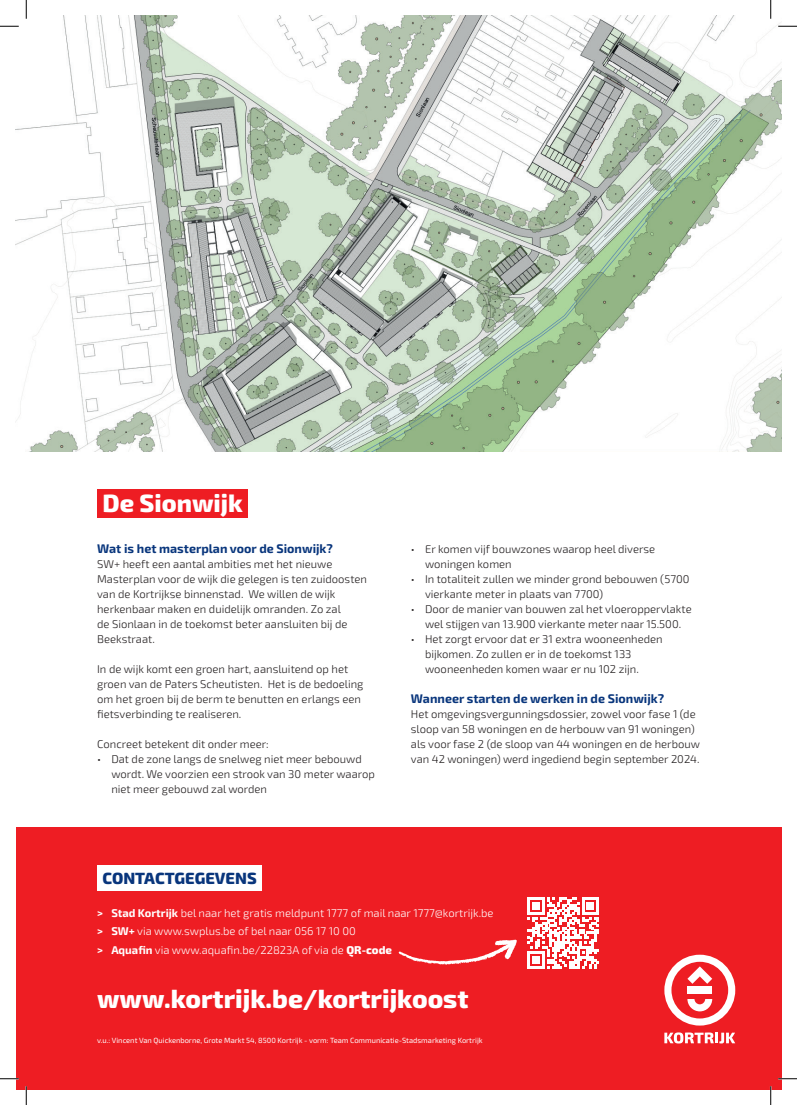
<style>
.page{position:relative;width:797px;height:1105px;background:#fff}
.page>*{position:absolute;margin:0;border:0;box-sizing:border-box;transform-origin:0 0}
.t1{font:800 26px "Exo 2";color:#fff}
.t2{font:800 25px "Exo 2";color:#fff}
.t3{font:800 16.25px "Exo 2";color:#08357c}
.t4{font:700 12.5px "Exo 2";color:#08357c}
.t5{font:300 11.25px/15px "Exo 2";color:#231f20}
.t6{font:300 11.25px/18.5px "Exo 2";color:#fff}
.t7{font:7.5px "Exo 2";color:#fff}
.s1{font-weight:700}
.s2{font-weight:800}
</style>
<div class="page">
<div style="left:97px;top:489px;width:151px;height:28px;background:#ee1d23"></div>
<img style="left:16px;top:16px;width:765px;height:435px">
<div style="left:16px;top:827px;width:765px;height:262px;background:#ee1d23"></div>
<svg style="left:664px;top:1032px;width:71px;height:11px"></svg>
<svg style="left:664px;top:955px;width:71px;height:70px"></svg>
<div style="left:97px;top:865px;width:165px;height:25px;background:#fff"></div>
<svg style="left:527px;top:897px;width:72px;height:72px"></svg>
<svg style="left:398px;top:940px;width:119px;height:25px"></svg>
<svg style="left:0;top:25px;width:19px;height:2px"></svg>
<svg style="left:778px;top:25px;width:19px;height:2px"></svg>
<svg style="left:0;top:1078px;width:19px;height:1px"></svg>
<svg style="left:778px;top:1078px;width:19px;height:1px"></svg>
<svg style="left:25px;top:0;width:2px;height:19px"></svg>
<svg style="left:25px;top:1086px;width:2px;height:19px"></svg>
<svg style="left:770px;top:0;width:1px;height:19px"></svg>
<svg style="left:770px;top:1086px;width:1px;height:19px"></svg>
<h2 class="t2" style="left:102px;top:483px;width:142px">De Sionwijk</h2>
<p class="t4" style="left:97px;top:539px;width:237px">Wat is het masterplan voor de Sionwijk?</p>
<p class="t5" style="left:97px;top:556px;width:271px">SW+ heeft een aantal ambities met het nieuwe Masterplan voor de wijk die gelegen is ten zuidoosten van de Kortrijkse binnenstad. We willen de wijk herkenbaar maken en duidelijk omranden. Zo zal<br>de Sionlaan in de toekomst beter aansluiten bij de Beekstraat.</p>
<p class="t5" style="left:97px;top:661px;width:268px">In de wijk komt een groen hart, aansluitend op het groen van de Paters Scheutisten. Het is de bedoeling om het groen bij de berm te benutten en erlangs een fietsverbinding te realiseren.</p>
<p class="t5" style="left:97px;top:736px;width:173px">Concreet betekent dit onder meer:</p>
<p class="t5" style="left:111px;top:751px;width:265px;text-indent:-14px">• Dat de zone langs de snelweg niet meer bebouwd wordt. We voorzien een strook van 30 meter waarop niet meer gebouwd zal worden</p>
<p class="t5" style="left:425px;top:541px;width:232px;text-indent:-14px">• Er komen vijf bouwzones waarop heel diverse woningen komen</p>
<p class="t5" style="left:425px;top:571px;width:266px;text-indent:-14px">• In totaliteit zullen we minder grond bebouwen (5700 vierkante meter in plaats van 7700)</p>
<p class="t5" style="left:411px;top:601px;width:282px;text-align:center">• Door de manier van bouwen zal het vloeroppervlakte wel stijgen van 13.900 vierkante meter naar 15.500.</p>
<p class="t5" style="left:425px;top:631px;width:239px;text-indent:-14px">• Het zorgt ervoor dat er 31 extra wooneenheden bijkomen. Zo zullen er in de toekomst 133 wooneenheden komen waar er nu 102 zijn.</p>
<p class="t4" style="left:411px;top:689px;width:255px">Wanneer starten de werken in de Sionwijk?</p>
<p class="t5" style="left:411px;top:706px;width:291px">Het omgevingsvergunningsdossier, zowel voor fase 1 (de sloop van 58 woningen en de herbouw van 91 woningen) als voor fase 2 (de sloop van 44 woningen en de herbouw van 42 woningen) werd ingediend begin september 2024.</p>
<h3 class="t3" style="left:102px;top:865px;width:156px">CONTACTGEGEVENS</h3>
<p class="t6" style="left:97px;top:903px;width:398px"><span class="s1">&gt; Stad Kortrijk</span> bel naar het gratis meldpunt 1777 of mail naar 1777@kortrijk.be <span class="s1">&gt; SW+</span> via www.swplus.be of bel naar 056 17 10 00<br><span class="s1">&gt; Aquafin</span> via www.aquafin.be/22823A of via de <span class="s2">QR-code</span></p>
<h1 class="t1" style="left:97px;top:979px;width:373px">www.kortrijk.be/kortrijkoost</h1>
<p class="t7" style="left:97px;top:1035px;width:387px">v.u.: Vincent Van Quickenborne, Grote Markt 54, 8500 Kortrijk - vorm: Team Communicatie-Stadsmarketing Kortrijk</p>
</div>
